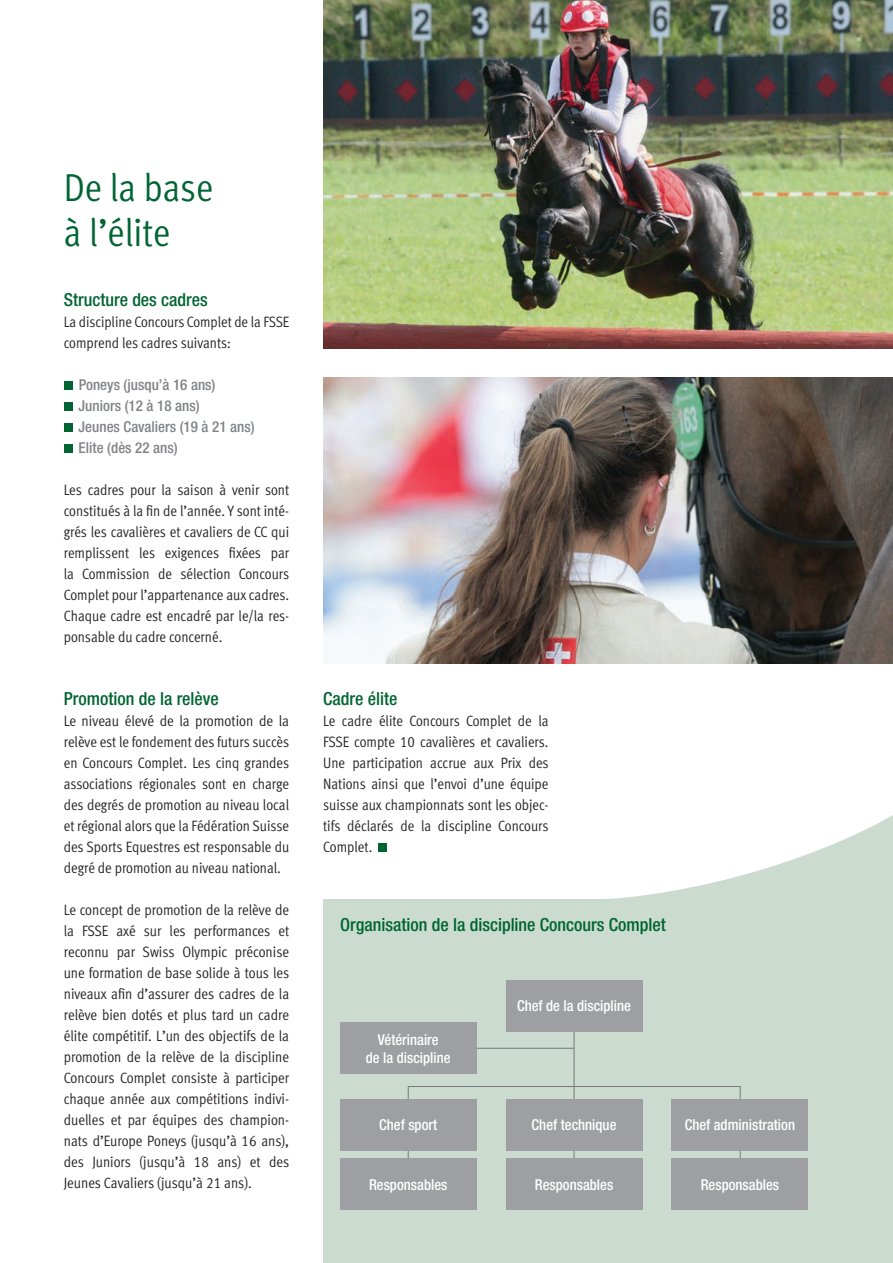
<style>
.page{position:relative;width:893px;height:1263px;background:#fff}
.page>*{position:absolute;margin:0;border:0;box-sizing:border-box;transform-origin:0 0}
.t1{font:39px/45px "Meta Cond Normal LF";color:#006532}
.t2{font:500 condensed 18px "Helvetica Neue LT Std";color:#006532}
.t3{font:15px/21px "Meta Cond Normal LF";color:#231f20;text-align:justify}
.t4{font:500 condensed 15px/18px "Helvetica Neue LT Std";color:#fff;text-align:center}
.t5{font:500 condensed 15px/21px "Helvetica Neue LT Std";color:#808285}
</style>
<div class="page">
<div style="left:323px;top:900px;width:561px;height:363px;background:#cbdbcf"></div>
<img style="left:323px;top:0;width:570px;height:348px">
<div style="left:64px;top:381px;width:8px;height:9px;background:#006532"></div>
<div style="left:64px;top:402px;width:8px;height:9px;background:#006532"></div>
<div style="left:64px;top:423px;width:8px;height:9px;background:#006532"></div>
<div style="left:64px;top:444px;width:8px;height:9px;background:#006532"></div>
<div style="left:378px;top:843px;width:9px;height:9px;background:#006532"></div>
<svg style="left:572px;top:815px;width:321px;height:448px"></svg>
<img style="left:323px;top:377px;width:570px;height:286px">
<hr style="left:574px;top:1015px;width:1px;height:171px;background:#76787b">
<hr style="left:408px;top:1086px;width:1px;height:94px;background:#76787b">
<hr style="left:740px;top:1086px;width:1px;height:94px;background:#76787b">
<hr style="left:408px;top:1086px;width:332px;height:1px;background:#76787b">
<hr style="left:408px;top:1048px;width:166px;height:1px;background:#76787b">
<div style="left:506px;top:980px;width:136px;height:51px;background:#9d9fa2"></div>
<div style="left:340px;top:1099px;width:136px;height:51px;background:#9d9fa2"></div>
<div style="left:506px;top:1099px;width:136px;height:51px;background:#9d9fa2"></div>
<div style="left:672px;top:1099px;width:136px;height:51px;background:#9d9fa2"></div>
<div style="left:340px;top:1159px;width:136px;height:51px;background:#9d9fa2"></div>
<div style="left:506px;top:1159px;width:136px;height:51px;background:#9d9fa2"></div>
<div style="left:672px;top:1159px;width:136px;height:51px;background:#9d9fa2"></div>
<div style="left:340px;top:1023px;width:136px;height:51px;background:#9d9fa2"></div>
<h1 class="t1" style="left:64px;top:165px;width:151px">De la base à l’élite</h1>
<p class="t2" style="left:64px;top:289px;width:146px">Structure des cadres</p>
<p class="t3" style="left:64px;top:311px;width:227px">La discipline Concours Complet de la FSSE comprend les cadres suivants:</p>
<p class="t5" style="left:79px;top:374px;width:177px;text-indent:-6px">Poneys (jusqu’à 16 ans)<br>Juniors (12 à 18 ans)<br>Jeunes Cavaliers (19 à 21 ans)<br>Elite (dès 22 ans)</p>
<p class="t3" style="left:64px;top:479px;width:227px">Les cadres pour la saison à venir sont constitués à la fin de l’année. Y sont inté&shy;grés les cavalières et cavaliers de CC qui remplissent les exigences fixées par la Commission de sélection Concours Complet pour l’appartenance aux cadres.<br>Chaque cadre est encadré par le/la res&shy;ponsable du cadre concerné.</p>
<p class="t2" style="left:64px;top:688px;width:157px">Promotion de la relève</p>
<p class="t3" style="left:64px;top:710px;width:227px">Le niveau élevé de la promotion de la relève est le fondement des futurs succès en Concours Complet. Les cinq grandes associations régionales sont en charge des degrés de promotion au niveau local et régional alors que la Fédération Suisse des Sports Equestres est responsable du degré de promotion au niveau national.</p>
<p class="t3" style="left:64px;top:899px;width:227px">Le concept de promotion de la relève de la FSSE axé sur les performances et reconnu par Swiss Olympic préconise une formation de base solide à tous les niveaux afin d’assurer des cadres de la relève bien dotés et plus tard un cadre élite compétitif. L’un des objectifs de la promotion de la relève de la discipline Concours Complet consiste à participer chaque année aux compétitions indivi&shy;duelles et par équipes des champion&shy;nats d’Europe Poneys (jusqu’à 16 ans), des Juniors (jusqu’à 18 ans) et des Jeunes Cavaliers (jusqu’à 21 ans).</p>
<p class="t2" style="left:323px;top:688px;width:76px">Cadre élite</p>
<p class="t3" style="left:323px;top:710px;width:227px">Le cadre élite Concours Complet de la FSSE compte 10 cavalières et cavaliers.<br>Une participation accrue aux Prix des Nations ainsi que l’envoi d’une équipe suisse aux championnats sont les objec&shy;tifs déclarés de la discipline Concours Complet.</p>
<p class="t2" style="left:340px;top:914px;width:327px">Organisation de la discipline Concours Complet</p>
<p class="t4" style="left:366px;top:1030px;width:86px">Vétérinaire<br>de la discipline</p>
<p class="t4" style="left:517px;top:996px;width:115px">Chef de la discipline</p>
<p class="t4" style="left:379px;top:1115px;width:59px">Chef sport</p>
<p class="t4" style="left:532px;top:1115px;width:86px">Chef technique</p>
<p class="t4" style="left:685px;top:1115px;width:112px">Chef administration</p>
<p class="t4" style="left:369px;top:1175px;width:80px">Responsables</p>
<p class="t4" style="left:535px;top:1175px;width:80px">Responsables</p>
<p class="t4" style="left:701px;top:1175px;width:80px">Responsables</p>
</div>
